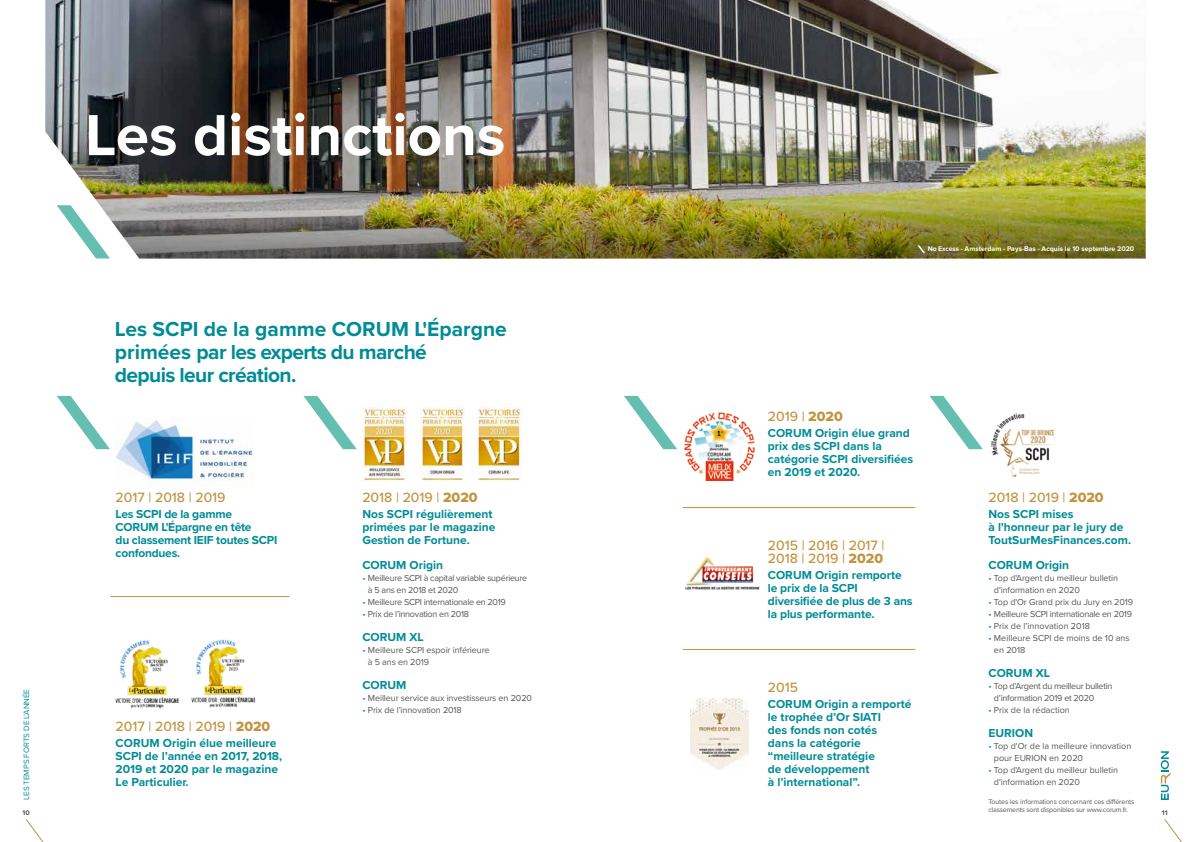
<style>
.page{position:relative;width:1191px;height:842px;background:#fff}
.page>*{position:absolute;margin:0;border:0;box-sizing:border-box;transform-origin:0 0}
.t1{font:700 60px "Proxima Nova";color:#fff}
.t2{font:700 21px/23px "Proxima Nova";letter-spacing:-.03em;color:#008c96}
.t3{font:500 14px/13px "Proxima Nova";color:#c19440}
.t4{font:700 12px/13px "Proxima Nova";color:#008c96}
.t5{font:700 12px/13px "Proxima Nova";letter-spacing:-.02em;color:#008c96}
.t6{font:9px/12px "Proxima Nova";letter-spacing:-.01em;color:#575756}
.t7{font:9px/12px "Proxima Nova";letter-spacing:-.03em;color:#575756}
.t8{font:8px "Proxima Nova";color:#008c96}
.t9{font:7px/8.4px "Proxima Nova";letter-spacing:-.015em;color:#575756}
.t10{font:700 7px "Proxima Nova";color:#fff}
.t11{font:700 7px "Proxima Nova";color:#575756}
.s1{font-family:"Proxima Nova Extrabld";font-weight:400}
.s2{color:#008c96}
</style>
<div class="page">
<svg style="left:1164px;top:819px;width:18px;height:23px"></svg>
<svg style="left:26px;top:819px;width:18px;height:23px"></svg>
<svg style="left:1160px;top:751px;width:10px;height:49px"></svg>
<img style="left:45px;top:0;width:1100px;height:189px">
<svg style="left:57px;top:205px;width:31px;height:43px"></svg>
<img style="left:88px;top:189px;width:1057px;height:69px">
<svg style="left:917px;top:245px;width:8px;height:8px"></svg>
<img style="left:116px;top:420px;width:137px;height:66px">
<img style="left:191px;top:639px;width:65px;height:69px">
<img style="left:115px;top:640px;width:65px;height:69px">
<img style="left:420px;top:407px;width:44px;height:75px">
<img style="left:362px;top:407px;width:45px;height:75px">
<img style="left:478px;top:407px;width:43px;height:75px">
<img style="left:684px;top:412px;width:71px;height:69px">
<img style="left:991px;top:413px;width:64px;height:65px">
<img style="left:685px;top:557px;width:75px;height:33px">
<img style="left:691px;top:698px;width:57px;height:71px">
<svg style="left:929px;top:396px;width:53px;height:53px"></svg>
<svg style="left:624px;top:396px;width:53px;height:53px"></svg>
<svg style="left:303px;top:396px;width:54px;height:53px"></svg>
<svg style="left:57px;top:396px;width:53px;height:53px"></svg>
<hr style="left:111px;top:596px;width:178px;height:1px;background:#c19440">
<hr style="left:683px;top:507px;width:232px;height:1px;background:#c19440">
<hr style="left:683px;top:649px;width:232px;height:1px;background:#c19440">
<h1 class="t1" style="left:85px;top:90px;width:422px">Les distinctions</h1>
<h2 class="t2" style="left:115px;top:317px;width:393px">Les SCPI de la gamme CORUM L'Épargne primées par les experts du marché<br>depuis leur création.</h2>
<p class="t10" style="left:927px;top:244px;width:208px">No Excess - Amsterdam - Pays-Bas - Acquis le 10 septembre 2020</p>
<p class="t3" style="left:768px;top:409px;width:76px">2019 | <span class="s1">2020</span></p>
<p class="t4" style="left:768px;top:426px;width:147px">CORUM Origin élue grand prix des SCPI dans la catégorie SCPI diversifiées en 2019 et 2020.</p>
<p class="t3" style="left:116px;top:491px;width:111px">2017 | 2018 | 2019</p>
<p class="t5" style="left:116px;top:507px;width:163px">Les SCPI de la gamme<br>CORUM L'Épargne en tête<br>du classement IEIF toutes SCPI confondues.</p>
<p class="t3" style="left:362px;top:491px;width:117px">2018 | 2019 | <span class="s1">2020</span></p>
<p class="t4" style="left:362px;top:507px;width:134px">Nos SCPI régulièrement primées par le magazine<br>Gestion de Fortune.</p>
<p class="t4" style="left:362px;top:558px;width:82px">CORUM Origin</p>
<p class="t7" style="left:368px;top:571px;width:161px;text-indent:-6px"><span class="s2">•</span> Meilleure SCPI à capital variable supérieure à 5 ans en 2018 et 2020</p>
<p class="t7" style="left:362px;top:595px;width:145px"><span class="s2">•</span> Meilleure SCPI internationale en 2019</p>
<p class="t7" style="left:362px;top:607px;width:108px"><span class="s2">•</span> Prix de l’innovation en 2018</p>
<p class="t4" style="left:362px;top:630px;width:63px">CORUM XL</p>
<p class="t6" style="left:368px;top:644px;width:123px;text-indent:-6px"><span class="s2">•</span> Meilleure SCPI espoir inférieure à 5 ans en 2019</p>
<p class="t4" style="left:362px;top:679px;width:46px">CORUM</p>
<p class="t6" style="left:362px;top:692px;width:171px"><span class="s2">•</span> Meilleur service aux investisseurs en 2020</p>
<p class="t6" style="left:362px;top:704px;width:101px"><span class="s2">•</span> Prix de l’innovation 2018</p>
<p class="t3" style="left:988px;top:491px;width:117px">2018 | 2019 | <span class="s1">2020</span></p>
<p class="t4" style="left:988px;top:507px;width:144px">Nos SCPI mises<br>à l'honneur par le jury de<br>ToutSurMesFinances.com.</p>
<p class="t4" style="left:988px;top:558px;width:82px">CORUM Origin</p>
<p class="t6" style="left:994px;top:571px;width:126px;text-indent:-6px"><span class="s2">•</span> Top d'Argent du meilleur bulletin d'information en 2020</p>
<p class="t6" style="left:988px;top:595px;width:146px"><span class="s2">•</span> Top d'Or Grand prix du Jury en 2019</p>
<p class="t7" style="left:988px;top:607px;width:145px"><span class="s2">•</span> Meilleure SCPI internationale en 2019</p>
<p class="t6" style="left:988px;top:619px;width:103px"><span class="s2">•</span> Prix de l’innovation 2018</p>
<p class="t6" style="left:994px;top:631px;width:137px;text-indent:-6px"><span class="s2">•</span> Meilleure SCPI de moins de 10 ans en 2018</p>
<p class="t4" style="left:988px;top:666px;width:63px">CORUM XL</p>
<p class="t7" style="left:994px;top:680px;width:120px;text-indent:-6px"><span class="s2">•</span> Top d’Argent du meilleur bulletin d’information 2019 et 2020</p>
<p class="t6" style="left:988px;top:704px;width:83px"><span class="s2">•</span> Prix de la rédaction</p>
<p class="t4" style="left:988px;top:727px;width:46px">EURION</p>
<p class="t6" style="left:994px;top:740px;width:139px;text-indent:-6px"><span class="s2">•</span> Top d'Or de la meilleure innovation pour EURION en 2020</p>
<p class="t6" style="left:994px;top:764px;width:126px;text-indent:-6px"><span class="s2">•</span> Top d'Argent du meilleur bulletin d'information en 2020</p>
<p class="t9" style="left:988px;top:797px;width:147px">Toutes les informations concernant ces différents classements sont disponibles sur www.corum.fr.</p>
<p class="t3" style="left:768px;top:538px;width:118px">2015 | 2016 | 2017 |<br>2018 | 2019 | <span class="s1">2020</span></p>
<p class="t4" style="left:768px;top:568px;width:146px">CORUM Origin remporte le prix de la SCPI diversifiée de plus de 3 ans la plus performante.</p>
<p class="t3" style="left:768px;top:680px;width:32px">2015</p>
<p class="t4" style="left:768px;top:697px;width:145px">CORUM Origin a remporté le trophée d’Or SIATI<br>des fonds non cotés<br>dans la catégorie “meilleure stratégie<br>de développement<br>à l’international”.</p>
<p class="t8" style="left:21px;top:800px;width:113px;rotate:-90deg">LES TEMPS FORTS DE L’ANNÉE</p>
<p class="t3" style="left:116px;top:719px;width:156px">2017 | 2018 | 2019 | <span class="s1">2020</span></p>
<p class="t4" style="left:116px;top:736px;width:168px">CORUM Origin élue meilleure<br>SCPI de l’année en 2017, 2018,<br>2019 et 2020 par le magazine<br>Le Particulier.</p>
<p class="t11" style="left:23px;top:808px;width:9px">10</p>
<p class="t11" style="left:1161px;top:808px;width:7px">11</p>
</div>
